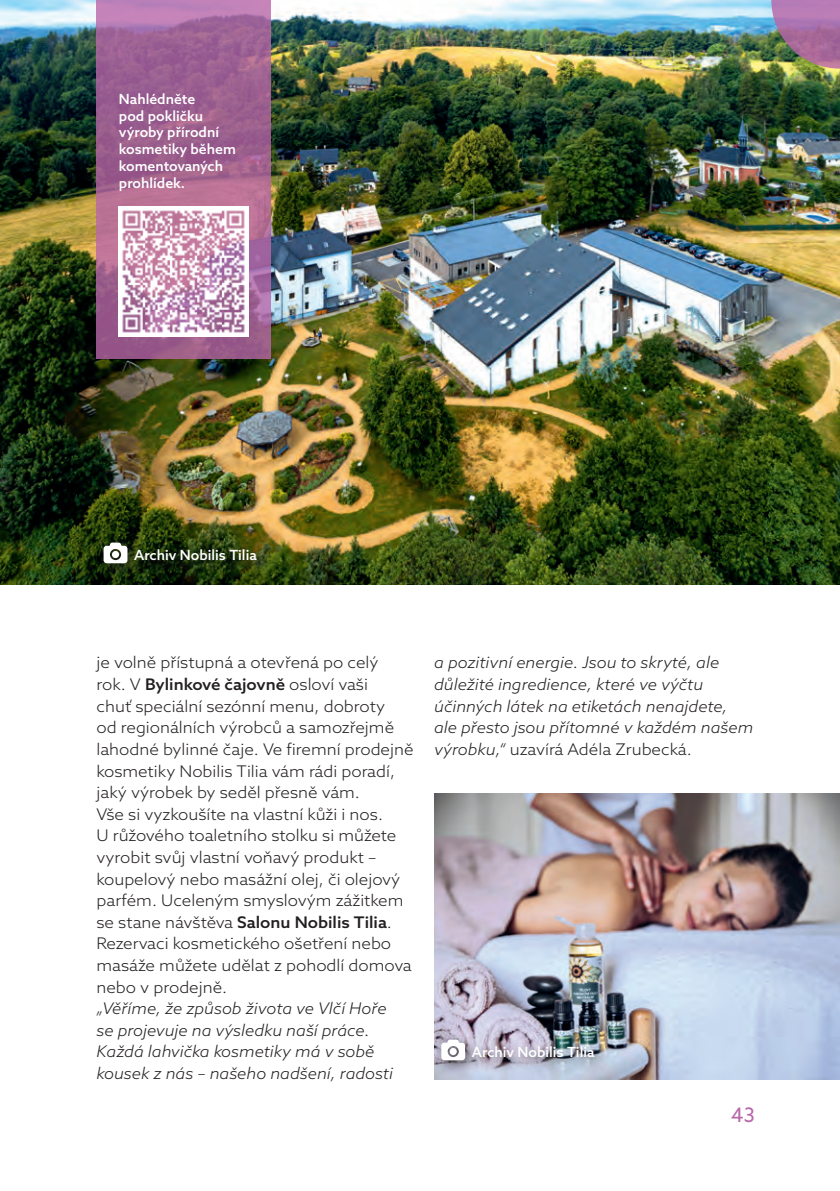
<style>
.page{position:relative;width:840px;height:1191px;background:#fff}
.page>*{position:absolute;margin:0;border:0;box-sizing:border-box;transform-origin:0 0}
.t1{font:20px "Azo Sans";color:#b967a9}
.TEXT{font:300 16px/21.6px "Azo Sans";color:#231f20;scale:1.05 1}
.TEXT-2{font:italic 300 16px/21.6px "Azo Sans";color:#231f20;scale:1.05 1}
.Poznámka_pod_nadpis1{font:500 14px/16.8px "Azo Sans";color:#fff}
.TEXT-3{font:500 14px "Azo Sans";color:#fff}
.s1{font-weight:500}
.s2{font-style:normal}
</style>
<div class="page">
<img style="left:0;top:0;width:839px;height:585px">
<svg style="left:96px;top:0;width:175px;height:358px;background:#a36695"></svg>
<img style="left:119px;top:207px;width:129px;height:129px">
<img style="left:434px;top:793px;width:405px;height:286px">
<div style="left:95px;top:534px;width:177px;height:46px;background:#231f20;opacity:.8"></div>
<svg style="left:103px;top:542px;width:24px;height:21px"></svg>
<div style="left:433px;top:1031px;width:176px;height:45px;background:#231f20;opacity:.8"></div>
<svg style="left:441px;top:1039px;width:24px;height:21px"></svg>
<img style="left:770px;top:0;width:69px;height:69px">
<p class="Poznámka_pod_nadpis1" style="left:119px;top:90px;width:118px">Nahlédněte<br>pod pokličku výroby přírodní kosmetiky během komentovaných prohlídek.</p>
<p class="TEXT-3" style="left:134px;top:546px;width:124px">Archiv Nobilis Tilia</p>
<p class="TEXT" style="left:96px;top:652px;width:303px">je volně přístupná a otevřená po celý<br>rok. V <span class="s1">Bylinkové čajovně</span> osloví vaši<br>chuť speciální sezónní menu, dobroty<br>od regionálních výrobců a samozřejmě lahodné bylinné čaje. Ve firemní prodejně kosmetiky Nobilis Tilia vám rádi poradí, jaký výrobek by seděl přesně vám.<br>Vše si vyzkoušíte na vlastní kůži i nos.<br>U růžového toaletního stolku si můžete vyrobit svůj vlastní voňavý produkt – koupelový nebo masážní olej, či olejový parfém. Uceleným smyslovým zážitkem se stane návštěva <span class="s1">Salonu Nobilis Tilia</span>.<br>Rezervaci kosmetického ošetření nebo masáže můžete udělat z pohodlí domova nebo v prodejně.</p>
<p class="TEXT-2" style="left:96px;top:997px;width:284px">„Věříme, že způsob života ve Vlčí Hoře se projevuje na výsledku naší práce.<br>Každá lahvička kosmetiky má v sobě kousek z nás – našeho nadšení, radosti</p>
<p class="TEXT-2" style="left:434px;top:652px;width:305px">a pozitivní energie. Jsou to skryté, ale důležité ingredience, které ve výčtu účinných látek na etiketách nenajdete, ale přesto jsou přítomné v každém našem výrobku,“ <span class="s2">uzavírá Adéla Zrubecká.</span></p>
<p class="TEXT-3" style="left:471px;top:1043px;width:124px">Archiv Nobilis Tilia</p>
<p class="t1" style="left:730px;top:1102px;width:25px">43</p>
</div>
